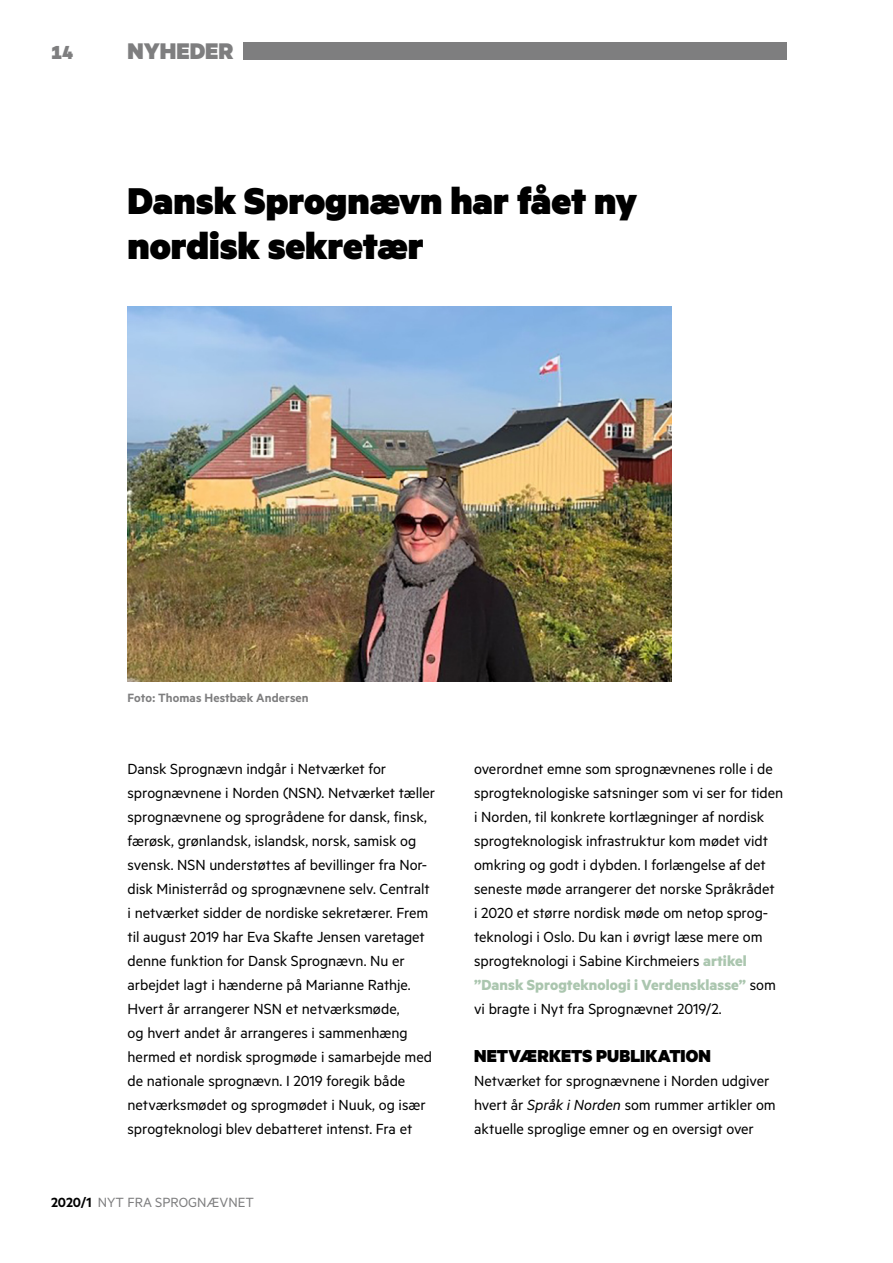
<style>
.page{position:relative;width:893px;height:1263px;background:#fff}
.page>*{position:absolute;margin:0;border:0;box-sizing:border-box;transform-origin:0 0}
.t1{font:900 42px "Metric";letter-spacing:-.005em;color:#000}
.t2{font:900 25.5px "Metric";color:#7e7e7f}
.t3{font:900 21.3px "Metric";color:#7e7e7f}
.t4{font:900 19.5px "Metric";letter-spacing:.005em;color:#000}
.t5{font:16.5px/24px "Metric";letter-spacing:-.005em;color:#000}
.t6{font:15px "Metric";color:#7e7e7f}
.t7{font:600 13.5px "Metric";letter-spacing:.01em;color:#7e7e7f}
.s1{font-weight:700;color:#abc6af}
.s2{font-style:italic}
.s3{font-weight:600;color:#000}
</style>
<div class="page">
<div style="left:243px;top:43px;width:544px;height:17px;background:#7e7e7f"></div>
<img style="left:128px;top:306px;width:543px;height:375px">
<p class="t3" style="left:51px;top:39px;width:24px">14</p>
<p class="t2" style="left:128px;top:35px;width:107px">NYHEDER</p>
<p class="t1" style="left:128px;top:175px;width:511px">Dansk Sprognævn har fået ny</p>
<p class="t1" style="left:128px;top:220px;width:298px">nordisk sekretær</p>
<p class="t7" style="left:128px;top:690px;width:183px">Foto: Thomas Hestbæk Andersen</p>
<p class="t5" style="left:128px;top:756px;width:309px">Dansk Sprognævn indgår i Netværket for sprognævnene i Norden (NSN). Netværket tæller sprognævnene og sprogrådene for dansk, finsk, færøsk, grønlandsk, islandsk, norsk, samisk og svensk. NSN understøttes af bevillinger fra Nor&shy;disk Ministerråd og sprognævnene selv. Centralt i netværket sidder de nordiske sekretærer. Frem til august 2019 har Eva Skafte Jensen varetaget denne funktion for Dansk Sprognævn. Nu er arbejdet lagt i hænderne på Marianne Rathje.<br>Hvert år arrangerer NSN et netværksmøde,<br>og hvert andet år arrangeres i sammenhæng hermed et nordisk sprogmøde i samarbejde med de nationale sprognævn. I 2019 foregik både netværksmødet og sprogmødet i Nuuk, og især sprogteknologi blev debatteret intenst. Fra et</p>
<p class="t5" style="left:474px;top:756px;width:311px">overordnet emne som sprognævnenes rolle i de sprogteknologiske satsninger som vi ser for tiden i Norden, til konkrete kortlægninger af nordisk sprogteknologisk infrastruktur kom mødet vidt omkring og godt i dybden. I forlængelse af det seneste møde arrangerer det norske Språkrådet<br>i 2020 et større nordisk møde om netop sprog&shy;teknologi i Oslo. Du kan i øvrigt læse mere om sprogteknologi i Sabine Kirchmeiers <span class="s1">artikel ”Dansk Sprogteknologi i Verdensklasse”</span> som vi bragte i Nyt fra Sprognævnet 2019/2.</p>
<p class="t4" style="left:474px;top:1044px;width:238px">NETVÆRKETS PUBLIKATION</p>
<p class="t5" style="left:474px;top:1068px;width:303px">Netværket for sprognævnene i Norden udgiver hvert år <span class="s2">Språk i Norden</span> som rummer artikler om aktuelle sproglige emner og en oversigt over</p>
<p class="t6" style="left:51px;top:1193px;width:204px"><span class="s3">2020/1</span> NYT FRA SPROGNÆVNET</p>
</div>
